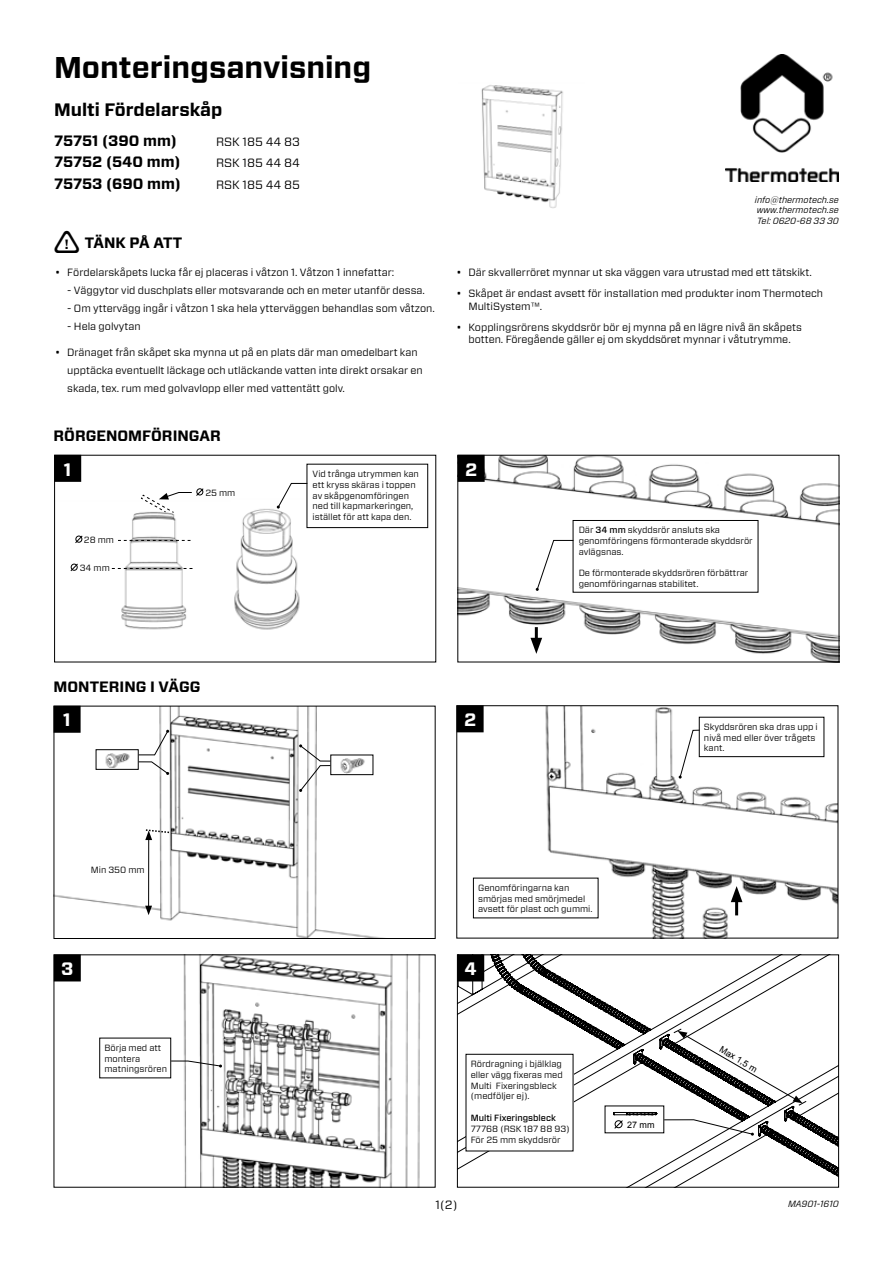
<style>
.page{position:relative;width:893px;height:1263px;background:#fff}
.page>*{position:absolute;margin:0;border:0;box-sizing:border-box;transform-origin:0 0}
.t1{font:700 30px "Forza";color:#000}
.t2{font:700 18px "Forza";color:#000}
.t3{font:700 18px "Forza";color:#fff}
.t4{font:700 15px "Forza";color:#000}
.t5{font:700 15px "Forza";letter-spacing:-.02em;color:#000}
.t6{font:700 13.5px "Forza";color:#000}
.t7{font:12px "Forza";color:#000}
.t8{font:10.5px/18px "Forza";color:#000}
.t9{font:9px/10.8px "Forza";color:#000}
.t10{font:italic 9px/10.8px "Forza";color:#000;text-align:justify}
.t11{font:500 9px "Forza";color:#000}
.t12{font:9px "Arial";color:#000}
.s1{font-weight:500}
</style>
<div class="page">
<img style="left:725px;top:54px;width:114px;height:128px">
<img style="left:481px;top:85px;width:82px;height:123px">
<img style="left:56px;top:708px;width:321px;height:229px">
<div style="left:54px;top:706px;width:382px;height:233px;border:1px solid #000"></div>
<div style="left:54px;top:706px;width:26px;height:26px;background:#000"></div>
<div style="left:54px;top:706px;width:27px;height:27px;border:2px solid #000"></div>
<img style="left:108px;top:956px;width:313px;height:229px">
<div style="left:55px;top:955px;width:25px;height:26px;background:#000"></div>
<div style="left:54px;top:954px;width:27px;height:27px;border:2px solid #000"></div>
<img style="left:459px;top:457px;width:378px;height:203px">
<div style="left:458px;top:456px;width:26px;height:25px;background:#000"></div>
<div style="left:458px;top:455px;width:27px;height:27px;border:2px solid #000"></div>
<img style="left:111px;top:512px;width:82px;height:118px">
<div style="left:55px;top:456px;width:25px;height:25px;background:#000"></div>
<div style="left:54px;top:455px;width:27px;height:27px;border:2px solid #000"></div>
<svg style="left:75px;top:535px;width:8px;height:8px"></svg>
<svg style="left:70px;top:563px;width:8px;height:9px"></svg>
<svg style="left:140px;top:488px;width:64px;height:25px"></svg>
<hr style="left:148px;top:838px;width:1px;height:70px;background:#000">
<svg style="left:145px;top:906px;width:7px;height:9px"></svg>
<svg style="left:144px;top:828px;width:27px;height:12px"></svg>
<svg style="left:138px;top:730px;width:31px;height:45px"></svg>
<img style="left:334px;top:758px;width:36px;height:15px">
<div style="left:330px;top:755px;width:43px;height:20px;border:1px solid #000"></div>
<svg style="left:299px;top:744px;width:32px;height:48px"></svg>
<svg style="left:118px;top:540px;width:72px;height:1px"></svg>
<svg style="left:112px;top:568px;width:80px;height:1px"></svg>
<div style="left:307px;top:464px;width:121px;height:64px;border:1px solid #000"></div>
<img style="left:234px;top:506px;width:66px;height:124px">
<svg style="left:277px;top:483px;width:31px;height:26px"></svg>
<div style="left:573px;top:520px;width:185px;height:73px;border:1px solid #000"></div>
<svg style="left:536px;top:540px;width:38px;height:51px"></svg>
<hr style="left:535px;top:627px;width:3px;height:16px;background:#000">
<svg style="left:530px;top:638px;width:12px;height:16px"></svg>
<svg style="left:170px;top:1060px;width:52px;height:7px"></svg>
<img style="left:99px;top:753px;width:36px;height:15px">
<div style="left:96px;top:749px;width:43px;height:21px;border:1px solid #000"></div>
<img style="left:511px;top:707px;width:325px;height:229px">
<div style="left:456px;top:705px;width:382px;height:233px;border:1px solid #000"></div>
<div style="left:457px;top:706px;width:26px;height:26px;background:#000"></div>
<div style="left:457px;top:705px;width:27px;height:27px;border:2px solid #000"></div>
<div style="left:699px;top:717px;width:125px;height:40px;border:1px solid #000"></div>
<svg style="left:679px;top:729px;width:21px;height:49px"></svg>
<hr style="left:735px;top:896px;width:3px;height:19px;background:#000">
<svg style="left:731px;top:886px;width:11px;height:16px"></svg>
<svg style="left:459px;top:956px;width:378px;height:229px"></svg>
<div style="left:457px;top:954px;width:382px;height:233px;border:1px solid #000"></div>
<div style="left:458px;top:955px;width:25px;height:26px;background:#000"></div>
<div style="left:457px;top:954px;width:27px;height:27px;border:2px solid #000"></div>
<div style="left:466px;top:1054px;width:107px;height:97px;background:#fff"></div>
<h1 class="t1" style="left:54px;top:47px;width:319px">Monteringsanvisning</h1>
<h2 class="t2" style="left:54px;top:97px;width:170px">Multi Fördelarskåp</h2>
<h3 class="t4" style="left:54px;top:130px;width:124px">75751 (390 mm)</h3>
<p class="t7" style="left:216px;top:133px;width:85px">RSK 185 44 83</p>
<h3 class="t4" style="left:54px;top:152px;width:128px">75752 (540 mm)</h3>
<p class="t7" style="left:216px;top:155px;width:85px">RSK 185 44 84</p>
<h3 class="t4" style="left:54px;top:174px;width:129px">75753 (690 mm)</h3>
<p class="t7" style="left:216px;top:177px;width:85px">RSK 185 44 85</p>
<p class="t6" style="left:65px;top:236px;width:6px">!</p>
<h3 class="t5" style="left:85px;top:233px;width:99px">TÄNK PÅ ATT</h3>
<p class="t8" style="left:55px;top:263px;width:340px">• Fördelarskåpets lucka får ej placeras i våtzon 1. Våtzon 1 innefattar:</p>
<p class="t8" style="left:67px;top:281px;width:359px">- Väggytor vid duschplats eller motsvarande och en meter utanför dessa.</p>
<p class="t8" style="left:67px;top:299px;width:369px">- Om yttervägg ingår i våtzon 1 ska hela ytterväggen behandlas som våtzon.</p>
<p class="t8" style="left:67px;top:317px;width:75px">- Hela golvytan</p>
<p class="t8" style="left:67px;top:344px;width:357px;text-indent:-12px">• Dränaget från skåpet ska mynna ut på en plats där man omedelbart kan upptäcka eventuellt läckage och utläckande vatten inte direkt orsakar en skada, tex. rum med golvavlopp eller med vattentätt golv.</p>
<h3 class="t4" style="left:54px;top:426px;width:169px">RÖRGENOMFÖRINGAR</h3>
<h2 class="t3" style="left:64px;top:457px;width:9px">1</h2>
<p class="t9" style="left:84px;top:534px;width:32px">28 mm</p>
<p class="t9" style="left:80px;top:562px;width:32px">34 mm</p>
<p class="t9" style="left:205px;top:487px;width:32px">25 mm</p>
<p class="t9" style="left:313px;top:468px;width:108px">Vid trånga utrymmen kan ett kryss skäras i toppen av skåpgenomföringen ned till kapmarkeringen, istället för att kapa den.</p>
<p class="t10" style="left:755px;top:194px;width:86px">info@thermotech.se www.thermotech.se Tel: 0620-68 33 30</p>
<p class="t8" style="left:456px;top:263px;width:357px">• Där skvallerröret mynnar ut ska väggen vara utrustad med ett tätskikt.</p>
<p class="t8" style="left:468px;top:287px;width:356px;line-height:12.6px;text-indent:-12px">• Skåpet är endast avsett för installation med produkter inom Thermotech<br>MultiSystem™.</p>
<p class="t8" style="left:456px;top:321px;width:347px;line-height:12.6px;text-align:center">• Kopplingsrörens skyddsrör bör ej mynna på en lägre nivå än skåpets botten. Föregående gäller ej om skyddsöret mynnar i våtutrymme.</p>
<h2 class="t3" style="left:465px;top:457px;width:14px">2</h2>
<p class="t9" style="left:579px;top:524px;width:176px">Där <span class="s1">34 mm</span> skyddsrör ansluts ska genomföringens förmonterade skyddsrör avlägsnas.</p>
<p class="t9" style="left:579px;top:568px;width:171px">De förmonterade skyddsrören förbättrar genomföringarnas stabilitet.</p>
<h3 class="t4" style="left:54px;top:677px;width:148px">MONTERING I VÄGG</h3>
<h2 class="t3" style="left:63px;top:708px;width:9px">1</h2>
<h2 class="t3" style="left:464px;top:708px;width:14px">2</h2>
<p class="t9" style="left:704px;top:721px;width:115px">Skyddsrören ska dras upp i nivå med eller över trågets kant.</p>
<p class="t9" style="left:91px;top:864px;width:55px">Min 350 mm</p>
<h2 class="t3" style="left:61px;top:957px;width:14px">3</h2>
<p class="t9" style="left:104px;top:1042px;width:64px">Börja med att montera matningsrören</p>
<p class="t9" style="left:478px;top:882px;width:116px">Genomföringarna kan smörjas med smörjmedel avsett för plast och gummi.</p>
<h2 class="t3" style="left:465px;top:957px;width:14px">4</h2>
<p class="t9" style="left:471px;top:1058px;width:94px">Rördragning i bjälklag eller vägg fixeras med<br>Multi Fixeringsbleck (medföljer ej).</p>
<p class="t11" style="left:471px;top:1112px;width:87px">Multi Fixeringsbleck</p>
<p class="t9" style="left:471px;top:1123px;width:101px">77768 (RSK 187 88 93)<br>För 25 mm skyddsrör</p>
<p class="t12" style="left:627px;top:1119px;width:29px">27 mm</p>
<p class="t12" style="left:723px;top:1043px;width:44px;rotate:31deg">Max 1,5 m</p>
<p class="t7" style="left:436px;top:1197px;width:23px">1(2)</p>
<p class="t10" style="left:788px;top:1199px;width:52px">MA901-1610</p>
</div>
